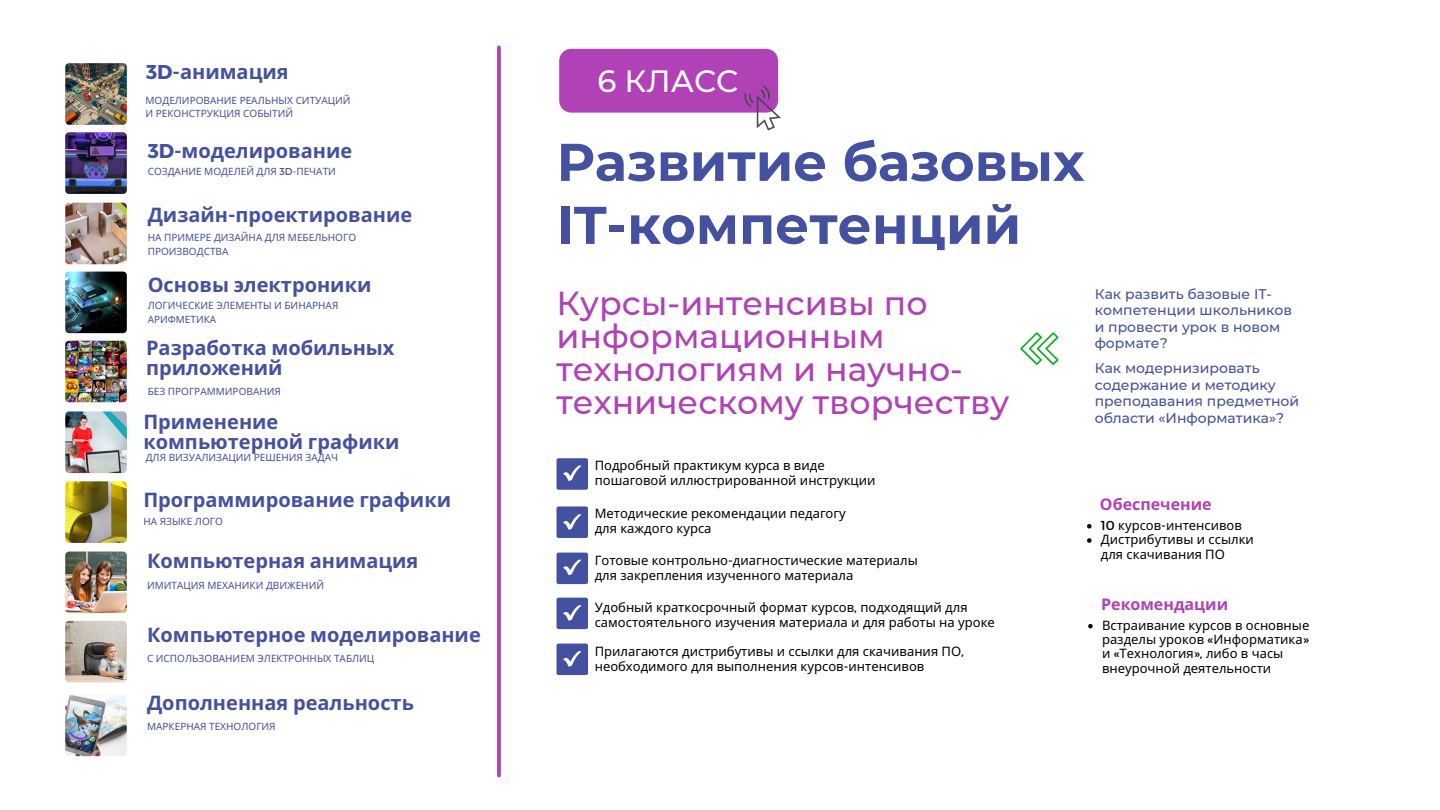
<style>
.page{position:relative;width:1440px;height:810px;background:#fff}
.page>*{position:absolute;margin:0;border:0;box-sizing:border-box;transform-origin:0 0}
.t1{font:700 53px/63px "Montserrat";color:#4451a0}
.t2{font:500 33.2px/33px "Montserrat";color:#b041b6}
.t3{font:500 30.8px "Montserrat";color:#fff}
.t4{font:700 20px/19.4px "Noto Sans";color:#4451a0}
.t5{font:700 16px "Noto Sans";color:#b041b6}
.t6{font:500 14px/16.5px "Montserrat";color:#4451a0}
.t7{font:13px/15px "Noto Sans";color:#000}
.t8{font:10px/13.8px "Noto Sans";color:#4451a0}
.s1{font-family:"Montserrat"}
</style>
<div class="page">
<img style="left:65px;top:63px;width:62px;height:62px;border-radius:4px">
<img style="left:65px;top:132px;width:62px;height:62px;border-radius:4px">
<img style="left:65px;top:203px;width:62px;height:61px;border-radius:4px">
<img style="left:65px;top:272px;width:62px;height:61px;border-radius:4px">
<svg style="left:1088px;top:624px;width:5px;height:4px"></svg>
<svg style="left:1087px;top:524px;width:5px;height:5px"></svg>
<svg style="left:1087px;top:538px;width:5px;height:5px"></svg>
<img style="left:65px;top:341px;width:62px;height:61px;border-radius:4px">
<img style="left:65px;top:411px;width:62px;height:62px;border-radius:4px">
<img style="left:65px;top:481px;width:62px;height:62px;border-radius:4px">
<img style="left:65px;top:552px;width:62px;height:61px;border-radius:4px">
<img style="left:65px;top:621px;width:62px;height:61px;border-radius:4px">
<img style="left:65px;top:695px;width:62px;height:61px;border-radius:4px">
<svg style="left:497px;top:47px;width:4px;height:729px;background:#b44cba"></svg>
<div style="left:557px;top:458px;width:31px;height:32px;background:#4451a0;border-radius:2px"></div>
<div style="left:557px;top:506px;width:31px;height:32px;background:#4451a0;border-radius:2px"></div>
<div style="left:557px;top:553px;width:31px;height:31px;background:#4451a0;border-radius:2px"></div>
<div style="left:557px;top:598px;width:31px;height:31px;background:#4451a0;border-radius:2px"></div>
<svg style="left:563px;top:465px;width:18px;height:16px"></svg>
<svg style="left:563px;top:514px;width:18px;height:16px"></svg>
<svg style="left:563px;top:559px;width:18px;height:16px"></svg>
<svg style="left:563px;top:605px;width:18px;height:16px"></svg>
<div style="left:557px;top:644px;width:31px;height:31px;background:#4451a0;border-radius:2px"></div>
<svg style="left:563px;top:651px;width:18px;height:16px"></svg>
<svg style="left:1020px;top:332px;width:38px;height:33px"></svg>
<div style="left:559px;top:49px;width:219px;height:64px;background:#b041b6;border-radius:12px"></div>
<svg style="left:744px;top:85px;width:37px;height:45px"></svg>
<h3 class="t4" style="left:146px;top:61px;width:144px"><span class="s1">3D-</span>анимация</h3>
<p class="t8" style="left:146px;top:93px;width:207px;line-height:13.5px">МОДЕЛИРОВАНИЕ РЕАЛЬНЫХ СИТУАЦИЙ<br>И РЕКОНСТРУКЦИЯ СОБЫТИЙ</p>
<h3 class="t4" style="left:148px;top:141px;width:206px"><span class="s1">3D-</span>моделирование</h3>
<p class="t8" style="left:148px;top:164px;width:190px">СОЗДАНИЕ МОДЕЛЕЙ ДЛЯ <span class="s1">3D-</span>ПЕЧАТИ</p>
<h3 class="t4" style="left:148px;top:204px;width:266px">Дизайн<span class="s1">-</span>проектирование</h3>
<p class="t8" style="left:148px;top:230px;width:210px">НА ПРИМЕРЕ ДИЗАЙНА ДЛЯ МЕБЕЛЬНОГО<br>ПРОИЗВОДСТВА</p>
<h3 class="t4" style="left:148px;top:274px;width:225px">Основы электроники</h3>
<p class="t8" style="left:148px;top:299px;width:192px">ЛОГИЧЕСКИЕ ЭЛЕМЕНТЫ И БИНАРНАЯ<br>АРИФМЕТИКА</p>
<h3 class="t4" style="left:146px;top:338px;width:250px">Разработка мобильных приложений</h3>
<h3 class="t4" style="left:143px;top:412px;width:258px">Применение компьютерной графики</h3>
<h3 class="t4" style="left:143px;top:489px;width:309px">Программирование графики</h3>
<p class="t8" style="left:148px;top:384px;width:135px">БЕЗ ПРОГРАММИРОВАНИЯ</p>
<p class="t8" style="left:146px;top:451px;width:194px">ДЛЯ ВИЗУАЛИЗАЦИИ РЕШЕНИЯ ЗАДАЧ</p>
<p class="t8" style="left:143px;top:514px;width:81px">НА ЯЗЫКЕ ЛОГО</p>
<h3 class="t4" style="left:147px;top:551px;width:273px">Компьютерная анимация</h3>
<p class="t8" style="left:147px;top:578px;width:179px">ИМИТАЦИЯ МЕХАНИКИ ДВИЖЕНИЙ</p>
<h3 class="t4" style="left:147px;top:625px;width:335px">Компьютерное моделирование</h3>
<p class="t8" style="left:147px;top:651px;width:229px">С ИСПОЛЬЗОВАНИЕМ ЭЛЕКТРОННЫХ ТАБЛИЦ</p>
<h3 class="t4" style="left:147px;top:692px;width:268px">Дополненная реальность</h3>
<p class="t8" style="left:147px;top:720px;width:130px">МАРКЕРНАЯ ТЕХНОЛОГИЯ</p>
<h3 class="t3" style="left:597px;top:63px;width:142px">6 КЛАСС</h3>
<h1 class="t1" style="left:557px;top:130px;width:529px">Развитие базовых<br>IT-компетенций</h1>
<h2 class="t2" style="left:557px;top:286px;width:454px">Курсы-интенсивы по информационным технологиям и научно&shy;техническому творчеству</h2>
<p class="t6" style="left:1095px;top:285px;width:199px">Как развить базовые IT&shy;компетенции школьников и провести урок в новом формате?</p>
<p class="t6" style="left:1095px;top:360px;width:206px">Как модернизировать содержание и методику преподавания предметной области «Информатика»?</p>
<p class="t7" style="left:595px;top:457px;width:282px">Подробный практикум курса в виде пошаговой иллюстрированной инструкции</p>
<p class="t7" style="left:595px;top:505px;width:253px">Методические рекомендации педагогу для каждого курса</p>
<p class="t7" style="left:595px;top:553px;width:325px">Готовые контрольно<span class="s1">-</span>диагностические материалы для закрепления изученного материала</p>
<p class="t7" style="left:595px;top:600px;width:402px">Удобный краткосрочный формат курсов<span class="s1">,</span> подходящий для самостоятельного изучения материала и для работы на уроке</p>
<p class="t7" style="left:595px;top:643px;width:371px">Прилагаются дистрибутивы и ссылки для скачивания ПО<span class="s1">, </span>необходимого для выполнения курсов<span class="s1">-</span>интенсивов</p>
<p class="t5" style="left:1100px;top:493px;width:113px">Обеспечение</p>
<p class="t7" style="left:1101px;top:518px;width:155px;line-height:14.2px"><span class="s1">10</span> курсов<span class="s1">-</span>интенсивов<br>Дистрибутивы и ссылки для скачивания ПО</p>
<p class="t5" style="left:1101px;top:593px;width:129px">Рекомендации</p>
<p class="t7" style="left:1102px;top:618px;width:209px;line-height:14.2px">Встраивание курсов в основные разделы уроков <span class="s1">«</span>Информатика<span class="s1">» </span>и <span class="s1">«</span>Технология<span class="s1">»,</span> либо в часы внеурочной деятельности</p>
</div>
